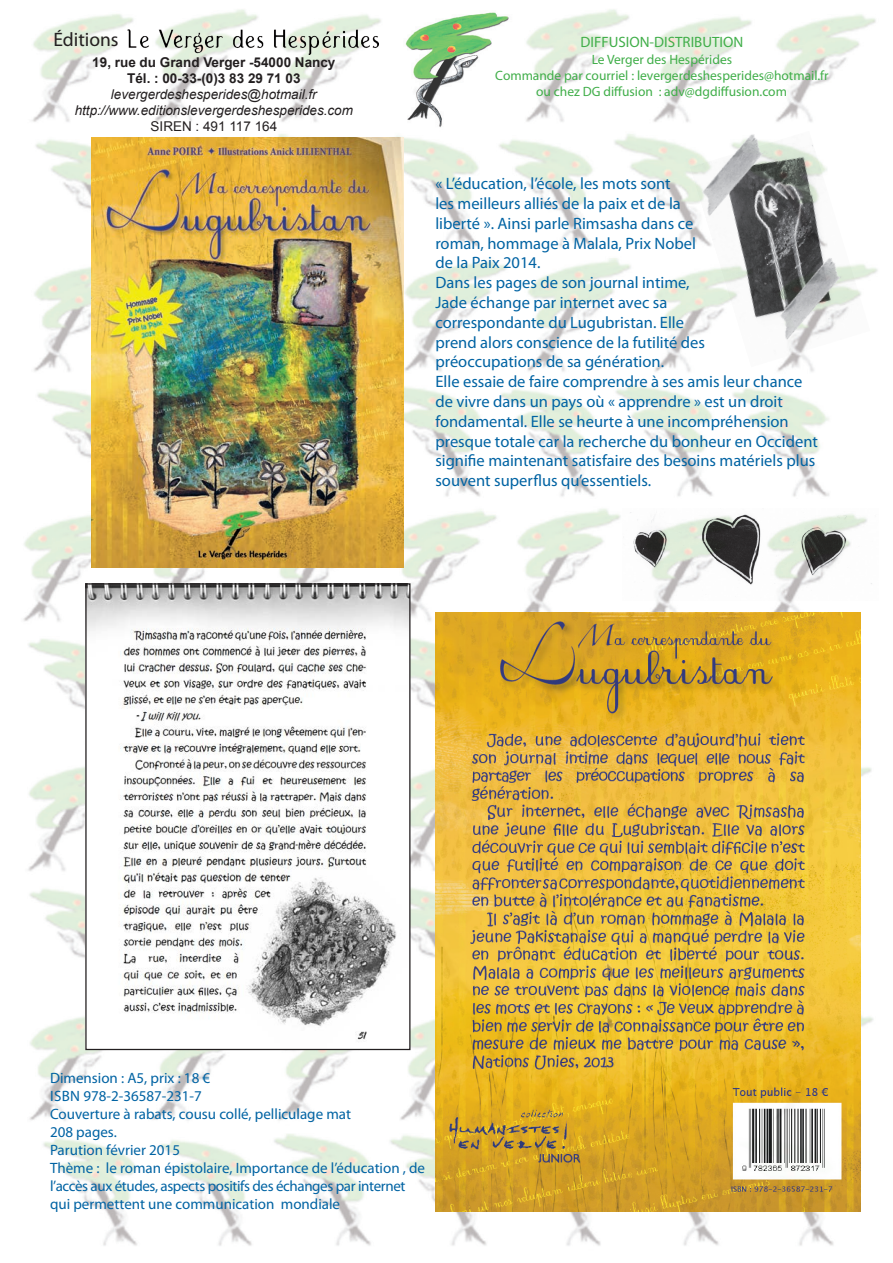
<style>
.page{position:relative;width:893px;height:1263px;background:#fff}
.page>*{position:absolute;margin:0;border:0;box-sizing:border-box;transform-origin:0 0}
.t1{font:19.5px "Myriad Pro";color:#231f20}
.t2{font:16.5px/19.8px "Myriad Pro";color:#0163a3}
.t3{font:15px "Myriad Pro";color:#0163a3}
.t4{font:15px/18px "Myriad Pro";letter-spacing:-.025em;color:#0163a3}
.t5{font:15px "Myriad Pro";color:#40ae49}
.t6{font:13.5px "Myriad Pro";color:#40ae49}
.t7{font:italic 13.5px "Arial";color:#231f20}
.t8{font:700 13.5px "Arial";color:#231f20}
.t9{font:13.5px "Arial";color:#231f20}
</style>
<div class="page">
<img style="left:23px;top:9px;width:855px;height:1237px">
<img style="left:128px;top:23px;width:250px;height:32px">
<img style="left:91px;top:137px;width:313px;height:431px">
<img style="left:87px;top:585px;width:321px;height:463px">
<div style="left:85px;top:583px;width:325px;height:467px;border:1px solid #231f20"></div>
<img style="left:435px;top:612px;width:425px;height:599px">
<img style="left:622px;top:508px;width:256px;height:93px">
<img style="left:690px;top:131px;width:180px;height:236px">
<img style="left:675px;top:119px;width:121px;height:116px">
<img style="left:752px;top:242px;width:121px;height:117px">
<p class="t1" style="left:53px;top:28px;width:67px">Éditions</p>
<p class="t5" style="left:580px;top:33px;width:164px">DIFFUSION-DISTRIBUTION</p>
<p class="t6" style="left:592px;top:51px;width:142px">Le Verger des Hespérides</p>
<p class="t6" style="left:495px;top:67px;width:335px">Commande par courriel : levergerdeshesperides@hotmail.fr</p>
<p class="t6" style="left:536px;top:83px;width:252px">ou chez DG diffusion : adv@dgdiffusion.com</p>
<p class="t8" style="left:92px;top:53px;width:245px">19, rue du Grand Verger -54000 Nancy</p>
<p class="t8" style="left:127px;top:69px;width:175px">Tél. : 00-33-(0)3 83 29 71 03</p>
<p class="t7" style="left:111px;top:85px;width:207px">levergerdeshesperides@hotmail.fr</p>
<p class="t7" style="left:75px;top:102px;width:280px">http://www.editionslevergerdeshesperides.com</p>
<p class="t9" style="left:151px;top:118px;width:128px">SIREN : 491 117 164</p>
<p class="t2" style="left:435px;top:173px;width:262px">« L’éducation, l’école, les mots sont<br>les meilleurs alliés de la paix et de la liberté ». Ainsi parle Rimsasha dans ce roman, hommage à Malala, Prix Nobel de la Paix 2014.</p>
<p class="t2" style="left:435px;top:272px;width:271px">Dans les pages de son journal intime, Jade échange par internet avec sa correspondante du Lugubristan. Elle prend alors conscience de la futilité des préoccupations de sa génération.</p>
<p class="t2" style="left:435px;top:371px;width:384px">Elle essaie de faire comprendre à ses amis leur chance de vivre dans un pays où « apprendre » est un droit fondamental. Elle se heurte à une incompréhension presque totale car la recherche du bonheur en Occident signifie maintenant satisfaire des besoins matériels plus souvent superflus qu’essentiels.</p>
<p class="t3" style="left:50px;top:1068px;width:162px">Dimension : A5, prix : 18 €</p>
<p class="t3" style="left:50px;top:1086px;width:153px">ISBN 978-2-36587-231-7</p>
<p class="t3" style="left:50px;top:1104px;width:302px">Couverture à rabats, cousu collé, pelliculage mat</p>
<p class="t3" style="left:50px;top:1122px;width:68px">208 pages.</p>
<p class="t3" style="left:50px;top:1140px;width:131px">Parution février 2015</p>
<p class="t4" style="left:50px;top:1158px;width:377px">Thème : le roman épistolaire, Importance de l’éducation , de l’accès aux études, aspects positifs des échanges par internet</p>
<p class="t3" style="left:50px;top:1194px;width:292px">qui permettent une communication mondiale</p>
</div>
